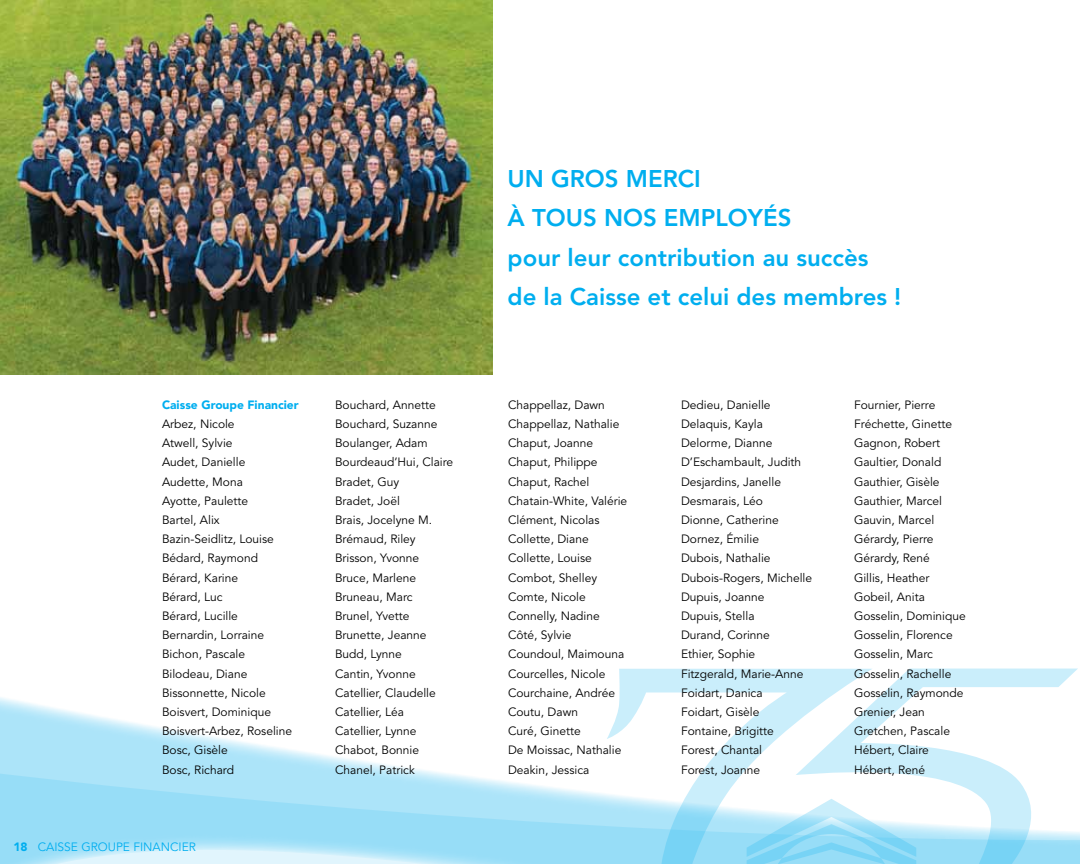
<style>
.page{position:relative;width:1080px;height:864px;background:#fff}
.page>*{position:absolute;margin:0;border:0;box-sizing:border-box;transform-origin:0 0}
.t1{font:800 24px/39.5px "Avenir";color:#00aeef}
.t2{font:12px/19.2px "Avenir";color:#000}
.t3{font:12px "Avenir";color:#00aeef}
.t4{font:900 12px "Avenir";color:#00aeef}
.s1{font-weight:900}
</style>
<div class="page">
<svg style="left:0;top:668px;width:1080px;height:196px"></svg>
<svg style="left:607px;top:669px;width:189px;height:195px"></svg>
<svg style="left:796px;top:669px;width:282px;height:195px"></svg>
<svg style="left:747px;top:799px;width:169px;height:65px"></svg>
<img style="left:0;top:0;width:492px;height:375px">
<h1 class="t1" style="left:508px;top:159px;width:395px">UN GROS MERCI<br>À TOUS NOS EMPLOYÉS<br>pour leur contribution au succès de la Caisse et celui des membres !</h1>
<p class="t4" style="left:162px;top:397px;width:138px">Caisse Groupe Financier</p>
<p class="t2" style="left:162px;top:415px;width:132px">Arbez, Nicole<br>Atwell, Sylvie<br>Audet, Danielle<br>Audette, Mona<br>Ayotte, Paulette<br>Bartel, Alix<br>Bazin-Seidlitz, Louise<br>Bédard, Raymond<br>Bérard, Karine<br>Bérard, Luc<br>Bérard, Lucille<br>Bernardin, Lorraine<br>Bichon, Pascale<br>Bilodeau, Diane<br>Bissonnette, Nicole<br>Boisvert, Dominique<br>Boisvert-Arbez, Roseline<br>Bosc, Gisèle<br>Bosc, Richard</p>
<p class="t3" style="left:14px;top:840px;width:184px"><span class="s1">18</span> CAISSE GROUPE FINANCIER</p>
<p class="t2" style="left:335px;top:395px;width:120px">Bouchard, Annette<br>Bouchard, Suzanne<br>Boulanger, Adam<br>Bourdeaud’Hui, Claire<br>Bradet, Guy<br>Bradet, Joël<br>Brais, Jocelyne M.<br>Brémaud, Riley<br>Brisson, Yvonne<br>Bruce, Marlene<br>Bruneau, Marc<br>Brunel, Yvette<br>Brunette, Jeanne<br>Budd, Lynne<br>Cantin, Yvonne<br>Catellier, Claudelle<br>Catellier, Léa<br>Catellier, Lynne<br>Chabot, Bonnie<br>Chanel, Patrick</p>
<p class="t2" style="left:508px;top:395px;width:121px">Chappellaz, Dawn<br>Chappellaz, Nathalie<br>Chaput, Joanne<br>Chaput, Philippe<br>Chaput, Rachel<br>Chatain-White, Valérie<br>Clément, Nicolas<br>Collette, Diane<br>Collette, Louise<br>Combot, Shelley<br>Comte, Nicole<br>Connelly, Nadine<br>Côté, Sylvie<br>Coundoul, Maimouna<br>Courcelles, Nicole<br>Courchaine, Andrée<br>Coutu, Dawn<br>Curé, Ginette<br>De Moissac, Nathalie<br>Deakin, Jessica</p>
<p class="t2" style="left:681px;top:395px;width:133px">Dedieu, Danielle<br>Delaquis, Kayla<br>Delorme, Dianne<br>D’Eschambault, Judith<br>Desjardins, Janelle<br>Desmarais, Léo<br>Dionne, Catherine<br>Dornez, Émilie<br>Dubois, Nathalie<br>Dubois-Rogers, Michelle<br>Dupuis, Joanne<br>Dupuis, Stella<br>Durand, Corinne<br>Ethier, Sophie<br>Fitzgerald, Marie-Anne<br>Foidart, Danica<br>Foidart, Gisèle<br>Fontaine, Brigitte<br>Forest, Chantal<br>Forest, Joanne</p>
<p class="t2" style="left:854px;top:395px;width:113px">Fournier, Pierre<br>Fréchette, Ginette<br>Gagnon, Robert<br>Gaultier, Donald<br>Gauthier, Gisèle<br>Gauthier, Marcel<br>Gauvin, Marcel<br>Gérardy, Pierre<br>Gérardy, René<br>Gillis, Heather<br>Gobeil, Anita<br>Gosselin, Dominique<br>Gosselin, Florence<br>Gosselin, Marc<br>Gosselin, Rachelle<br>Gosselin, Raymonde<br>Grenier, Jean<br>Gretchen, Pascale<br>Hébert, Claire<br>Hébert, René</p>
</div>
